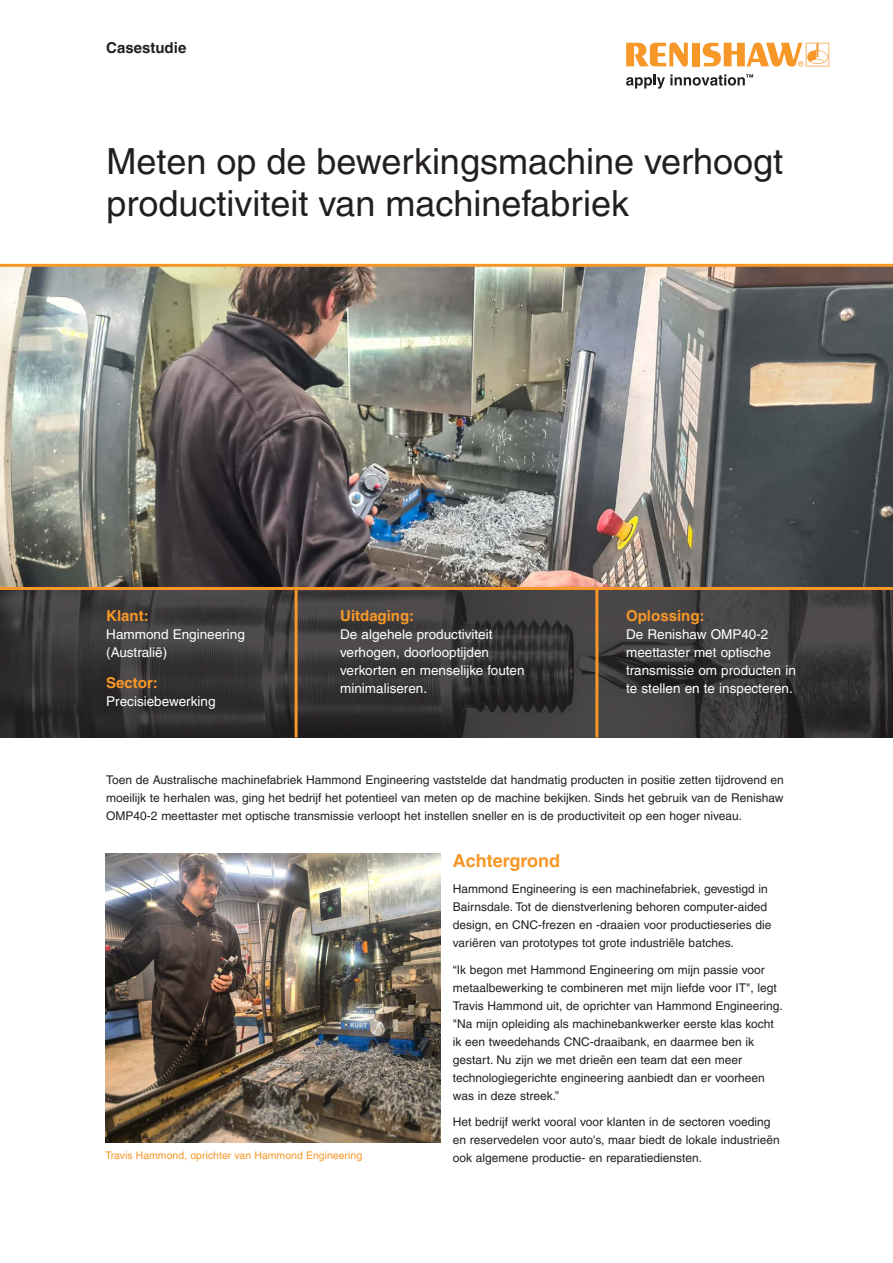
<style>
.page{position:relative;width:893px;height:1263px;background:#fff}
.page>*{position:absolute;margin:0;border:0;box-sizing:border-box;transform-origin:0 0}
.Case_study__Title_24{font:36px/42px "Helvetica LT Pro";color:#231f20}
.Main_body_heading_te{font:700 18px "Helvetica LT Pro";color:#f79727}
.Industry_box__Headin{font:700 15px "Helvetica LT Pro";color:#f79727}
.Case_study__Front_pa{font:700 15px "Helvetica LT Pro";color:#231f20}
.Industry_box__Main_t{font:13.5px/18px "Helvetica LT Pro";color:#fff}
.Main_body_text_8pt{font:12px/18px "Helvetica LT Pro";color:#231f20}
.Caption_text_7pt{font:10.5px "Helvetica LT Pro";color:#f79727}
</style>
<div class="page">
<svg style="left:0;top:590px;width:893px;height:147px;background:#3b3738"></svg>
<hr style="left:295px;top:589px;width:3px;height:148px;background:#f79727">
<hr style="left:595px;top:589px;width:3px;height:148px;background:#f79727">
<svg style="left:626px;top:43px;width:62px;height:24px"></svg>
<div style="left:692px;top:43px;width:8px;height:23px;background:#f79727"></div>
<svg style="left:703px;top:43px;width:126px;height:24px"></svg>
<svg style="left:626px;top:74px;width:127px;height:15px"></svg>
<img style="left:0;top:264px;width:893px;height:326px">
<img style="left:106px;top:854px;width:334px;height:289px">
<p class="Case_study__Front_pa" style="left:106px;top:39px;width:82px">Casestudie</p>
<p class="Case_study__Title_24" style="left:106px;top:141px;width:678px">Meten op de bewerkingsmachine verhoogt productiviteit van machinefabriek</p>
<p class="Industry_box__Headin" style="left:106px;top:606px;width:44px">Klant:</p>
<p class="Industry_box__Main_t" style="left:106px;top:625px;width:140px">Hammond Engineering (Australië)</p>
<p class="Industry_box__Headin" style="left:106px;top:673px;width:53px">Sector:</p>
<p class="Industry_box__Main_t" style="left:106px;top:692px;width:111px">Precisiebewerking</p>
<p class="Industry_box__Headin" style="left:340px;top:606px;width:76px">Uitdaging:</p>
<p class="Industry_box__Main_t" style="left:340px;top:625px;width:186px">De algehele productiviteit verhogen, doorlooptijden verkorten en menselijke fouten minimaliseren.</p>
<p class="Industry_box__Headin" style="left:626px;top:606px;width:80px">Oplossing:</p>
<p class="Industry_box__Main_t" style="left:626px;top:625px;width:171px">De Renishaw OMP40-2 meettaster met optische transmissie om producten in te stellen en te inspecteren.</p>
<p class="Main_body_text_8pt" style="left:106px;top:771px;width:679px;text-align:justify">Toen de Australische machinefabriek Hammond Engineering vaststelde dat handmatig producten in positie zetten tijdrovend en moeilijk te herhalen was, ging het bedrijf het potentieel van meten op de machine bekijken. Sinds het gebruik van de Renishaw OMP40-2 meettaster met optische transmissie verloopt het instellen sneller en is de productiviteit op een hoger niveau.</p>
<p class="Caption_text_7pt" style="left:106px;top:1149px;width:258px">Travis Hammond, oprichter van Hammond Engineering</p>
<p class="Main_body_heading_te" style="left:453px;top:849px;width:109px">Achtergrond</p>
<p class="Main_body_text_8pt" style="left:453px;top:880px;width:320px">Hammond Engineering is een machinefabriek, gevestigd in Bairnsdale. Tot de dienstverlening behoren computer-aided design, en CNC-frezen en -draaien voor productieseries die variëren van prototypes tot grote industriële batches.</p>
<p class="Main_body_text_8pt" style="left:453px;top:960px;width:332px">“Ik begon met Hammond Engineering om mijn passie voor metaalbewerking te combineren met mijn liefde voor IT", legt Travis Hammond uit, de oprichter van Hammond Engineering. "Na mijn opleiding als machinebankwerker eerste klas kocht ik een tweedehands CNC-draaibank, en daarmee ben ik gestart. Nu zijn we met drieën een team dat een meer technologiegerichte engineering aanbiedt dan er voorheen was in deze streek.”</p>
<p class="Main_body_text_8pt" style="left:453px;top:1113px;width:328px">Het bedrijf werkt vooral voor klanten in de sectoren voeding en reservedelen voor auto's, maar biedt de lokale industrieën ook algemene productie- en reparatiediensten.</p>
</div>
